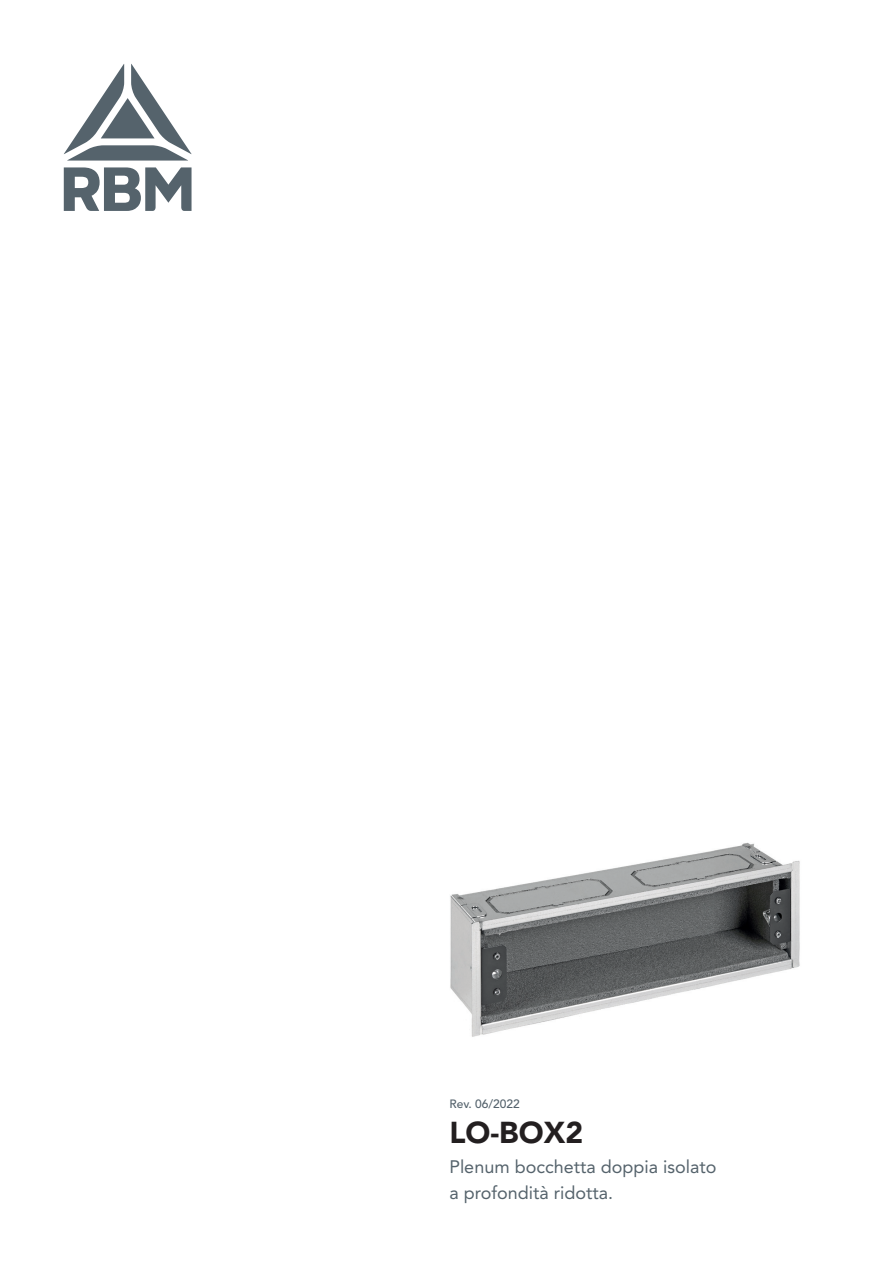
<style>
.page{position:relative;width:893px;height:1263px;background:#fff}
.page>*{position:absolute;margin:0;border:0;box-sizing:border-box;transform-origin:0 0}
.t1{font:900 30px "Avenir LT Pro";color:#231f20}
.t2{font:18px/26.5px "Avenir LT Pro";color:#55636c}
.t3{font:500 12px "Avenir LT Pro";color:#54626c}
</style>
<div class="page">
<svg style="left:64px;top:64px;width:128px;height:97px"></svg>
<svg style="left:64px;top:167px;width:128px;height:44px"></svg>
<img style="left:450px;top:842px;width:350px;height:195px">
<p class="t3" style="left:449px;top:1096px;width:72px">Rev. 06/2022</p>
<h1 class="t1" style="left:449px;top:1114px;width:135px">LO-BOX2</h1>
<p class="t2" style="left:449px;top:1153px;width:269px">Plenum bocchetta doppia isolato a profondità ridotta.</p>
</div>
